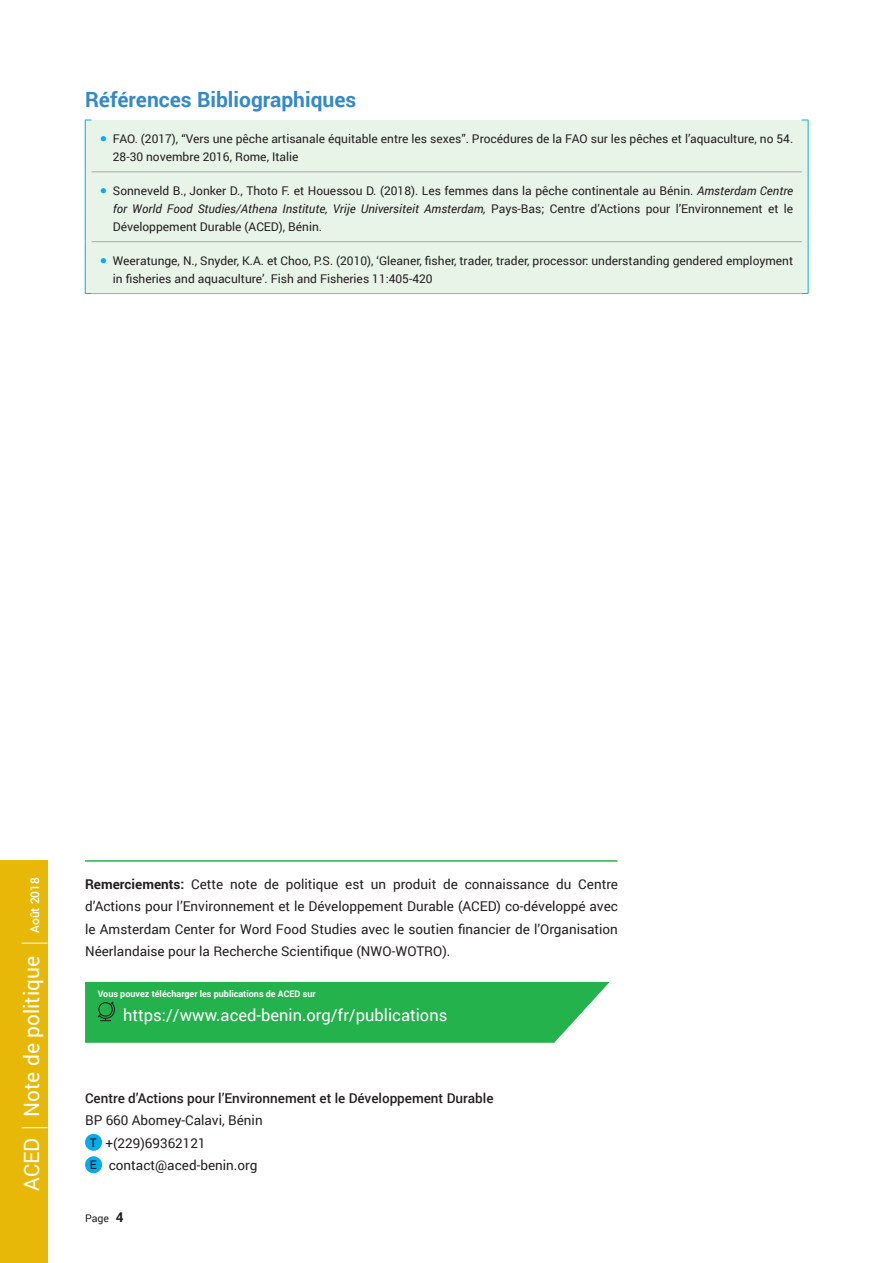
<style>
.page{position:relative;width:893px;height:1263px;background:#fff}
.page>*{position:absolute;margin:0;border:0;box-sizing:border-box;transform-origin:0 0}
.t1{font:21px "Roboto";color:#fff}
.Main_Heading{font:700 21px "Roboto";color:#3389c9}
.Body_Text{font:16.5px "Roboto";color:#fff}
.Body_Text-2{font:13.5px/22.5px "Roboto";color:#231f20;text-align:justify}
.Body_Text-3{font:500 13.5px "Roboto";color:#231f20}
.t2{font:12px/18px "Roboto";color:#231f20}
.t3{font:500 12px "Roboto";color:#231f20}
.t4{font:10.5px "Roboto";color:#231f20}
.Body_Text-4{font:700 9px "Roboto";color:#fff}
.s1{font-style:italic}
.s2{font-weight:500;font-size:12px}
.s3{font-weight:700}
.s4{font-weight:700;font-size:13.5px}
</style>
<div class="page">
<div style="left:0;top:860px;width:48px;height:403px;background:#e8b809"></div>
<svg style="left:22px;top:943px;width:26px;height:1px"></svg>
<svg style="left:22px;top:1127px;width:26px;height:1px"></svg>
<div style="left:85px;top:1134px;width:17px;height:17px;background:#00aeef;border-radius:50%"></div>
<div style="left:85px;top:1156px;width:17px;height:17px;background:#00aeef;border-radius:50%"></div>
<svg style="left:85px;top:982px;width:525px;height:61px;background:#2fb555"></svg>
<hr style="left:85px;top:860px;width:532px;height:2px;background:#23b24b">
<div style="left:86px;top:120px;width:722px;height:173px;background:#e9f4e8"></div>
<hr style="left:92px;top:172px;width:710px;height:1px;background:#a8a9ad">
<hr style="left:92px;top:241px;width:710px;height:1px;background:#a8a9ad">
<hr style="left:92px;top:293px;width:710px;height:1px;background:#a8a9ad">
<hr style="left:85px;top:120px;width:1px;height:52px;background:#00aeef">
<hr style="left:85px;top:172px;width:1px;height:70px;background:#00aeef">
<hr style="left:85px;top:242px;width:1px;height:51px;background:#00aeef">
<hr style="left:808px;top:120px;width:1px;height:52px;background:#00aeef">
<hr style="left:808px;top:172px;width:1px;height:70px;background:#00aeef">
<hr style="left:808px;top:242px;width:1px;height:51px;background:#00aeef">
<svg style="left:101px;top:137px;width:5px;height:5px"></svg>
<svg style="left:101px;top:188px;width:5px;height:6px"></svg>
<svg style="left:101px;top:258px;width:5px;height:5px"></svg>
<p class="Main_Heading" style="left:85px;top:85px;width:273px">Références Bibliographiques</p>
<p class="t2" style="left:113px;top:129px;width:682px">FAO. (2017), “Vers une pêche artisanale équitable entre les sexes”. Procédures de la FAO sur les pêches et l’aquaculture, no 54.<br>28-30 novembre 2016, Rome, Italie</p>
<p class="t2" style="left:113px;top:181px;width:682px;text-align:justify">Sonneveld B., Jonker D., Thoto F. et Houessou D. (2018). Les femmes dans la pêche continentale au Bénin. <span class="s1">Amsterdam Centre for World Food Studies/Athena Institute, Vrije Universiteit Amsterdam,</span> Pays-Bas; Centre d’Actions pour l’Environnement et le Développement Durable (ACED), Bénin.</p>
<p class="t2" style="left:113px;top:251px;width:682px">Weeratunge, N., Snyder, K.A. et Choo, P.S. (2010), ‘Gleaner, fisher, trader, trader, processor: understanding gendered employment in fisheries and aquaculture’. Fish and Fisheries 11:405-420</p>
<h1 class="t1" style="left:17px;top:1191px;width:315px;rotate:-90deg">ACED Note de politique <span class="s2">Août 2018</span></h1>
<p class="Body_Text-2" style="left:85px;top:872px;width:534px"><span class="s3">Remerciements:</span> Cette note de politique est un produit de connaissance du Centre d’Actions pour l’Environnement et le Développement Durable (ACED) co-développé avec le Amsterdam Center for Word Food Studies avec le soutien financier de l’Organisation Néerlandaise pour la Recherche Scientifique (NWO-WOTRO).</p>
<p class="Body_Text-4" style="left:98px;top:987px;width:219px">Vous pouvez télécharger les publications de ACED sur</p>
<p class="Body_Text" style="left:123px;top:1003px;width:326px">https://www.aced-benin.org/fr/publications</p>
<p class="Body_Text-3" style="left:85px;top:1088px;width:410px">Centre d’Actions pour l’Environnement et le Développement Durable</p>
<p class="Body_Text-2" style="left:85px;top:1109px;width:179px">BP 660 Abomey-Calavi, Bénin</p>
<p class="t3" style="left:90px;top:1134px;width:8px">T</p>
<p class="Body_Text-2" style="left:105px;top:1131px;width:102px">+(229)69362121</p>
<p class="t3" style="left:90px;top:1156px;width:8px">E</p>
<p class="Body_Text-2" style="left:109px;top:1154px;width:150px">contact@aced-benin.org</p>
<p class="t4" style="left:85px;top:1211px;width:40px">Page <span class="s4">4</span></p>
</div>
